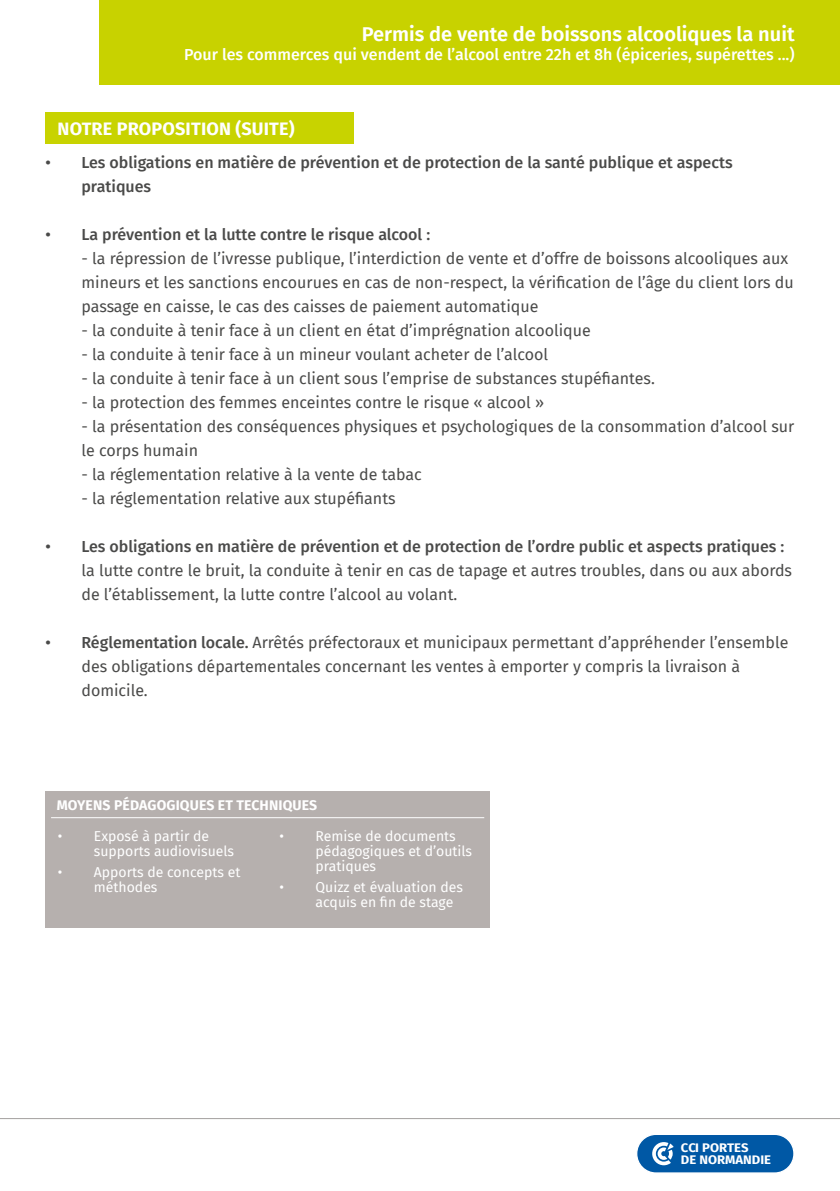
<style>
.page{position:relative;width:840px;height:1191px;background:#fff}
.page>*{position:absolute;margin:0;border:0;box-sizing:border-box;transform-origin:0 0}
.t1{font:600 20px "Fira Sans";color:#fff}
.t2{font:700 18px "Fira Sans";letter-spacing:.01em;color:#fff}
.t3{font:16px/24px "Fira Sans";color:#4a4a49}
.t4{font:500 16px/24px "Fira Sans";color:#4a4a49}
.t5{font:500 16px "Fira Sans";color:#fff}
.t6{font:14px/15px "Fira Sans";color:#fff}
.t7{font:700 14px "Fira Sans";letter-spacing:.01em;color:#fff}
.t8{font:700 12.4px/12.2px "Fira Sans";color:#fff;scale:1.05 1}
.s1{font-weight:500}
</style>
<div class="page">
<hr style="left:0;top:1118px;width:839px;height:1px;background:#a3a09f">
<div style="left:45px;top:113px;width:309px;height:31px;background:#c8d300"></div>
<div style="left:99px;top:0;width:740px;height:84px;background:#c8d200"></div>
<div style="left:45px;top:791px;width:444px;height:136px;background:#b6b0ae"></div>
<hr style="left:51px;top:817px;width:433px;height:1px;background:#fff">
<div style="left:635px;top:1133px;width:159px;height:40px;background:#0058a5;border:1px solid #fff;border-radius:19px"></div>
<svg style="left:652px;top:1142px;width:21px;height:23px"></svg>
<p class="t1" style="left:361px;top:18px;width:434px">Permis de vente de boissons alcooliques la nuit</p>
<p class="t5" style="left:184px;top:42px;width:611px">Pour les commerces qui vendent de l’alcool entre 22h et 8h (épiceries, supérettes ...)</p>
<p class="t2" style="left:58px;top:113px;width:238px">NOTRE PROPOSITION (SUITE)</p>
<p class="t4" style="left:81px;top:150px;width:652px;text-indent:-36px">• Les obligations en matière de prévention et de protection de la santé publique et aspects pratiques</p>
<p class="t4" style="left:45px;top:222px;width:386px">• La prévention et la lutte contre le risque alcool :</p>
<p class="t3" style="left:81px;top:246px;width:713px">- la répression de l’ivresse publique, l’interdiction de vente et d’offre de boissons alcooliques aux mineurs et les sanctions encourues en cas de non-respect, la vérification de l’âge du client lors du passage en caisse, le cas des caisses de paiement automatique</p>
<p class="t3" style="left:81px;top:318px;width:510px">- la conduite à tenir face à un client en état d’imprégnation alcoolique</p>
<p class="t3" style="left:81px;top:342px;width:468px">- la conduite à tenir face à un mineur voulant acheter de l’alcool</p>
<p class="t3" style="left:81px;top:366px;width:574px">- la conduite à tenir face à un client sous l’emprise de substances stupéfiantes.</p>
<p class="t3" style="left:81px;top:390px;width:464px">- la protection des femmes enceintes contre le risque « alcool »</p>
<p class="t3" style="left:81px;top:414px;width:714px">- la présentation des conséquences physiques et psychologiques de la consommation d’alcool sur le corps humain</p>
<p class="t3" style="left:81px;top:462px;width:341px">- la réglementation relative à la vente de tabac</p>
<p class="t3" style="left:81px;top:486px;width:315px">- la réglementation relative aux stupéfiants</p>
<p class="t4" style="left:45px;top:534px;width:740px">• Les obligations en matière de prévention et de protection de l’ordre public et aspects pratiques :</p>
<p class="t3" style="left:81px;top:558px;width:711px">la lutte contre le bruit, la conduite à tenir en cas de tapage et autres troubles, dans ou aux abords de l’établissement, la lutte contre l’alcool au volant.</p>
<p class="t3" style="left:81px;top:630px;width:708px;text-indent:-36px"><span class="s1">• Réglementation locale.</span> Arrêtés préfectoraux et municipaux permettant d’appréhender l’ensemble des obligations départementales concernant les ventes à emporter y compris la livraison à domicile.</p>
<p class="t7" style="left:57px;top:793px;width:262px">MOYENS PÉDAGOGIQUES ET TECHNIQUES</p>
<p class="t6" style="left:94px;top:828px;width:142px;text-indent:-36px">• Exposé à partir de supports audiovisuels</p>
<p class="t6" style="left:94px;top:864px;width:148px;text-indent:-36px">• Apports de concepts et méthodes</p>
<p class="t6" style="left:315px;top:828px;width:158px;text-indent:-36px">• Remise de documents pédagogiques et d’outils pratiques</p>
<p class="t6" style="left:315px;top:879px;width:149px;text-indent:-36px">• Quizz et évaluation des acquis en fin de stage</p>
<p class="t8" style="left:680px;top:1140px;width:87px">CCI PORTES<br>DE NORMANDIE</p>
</div>
